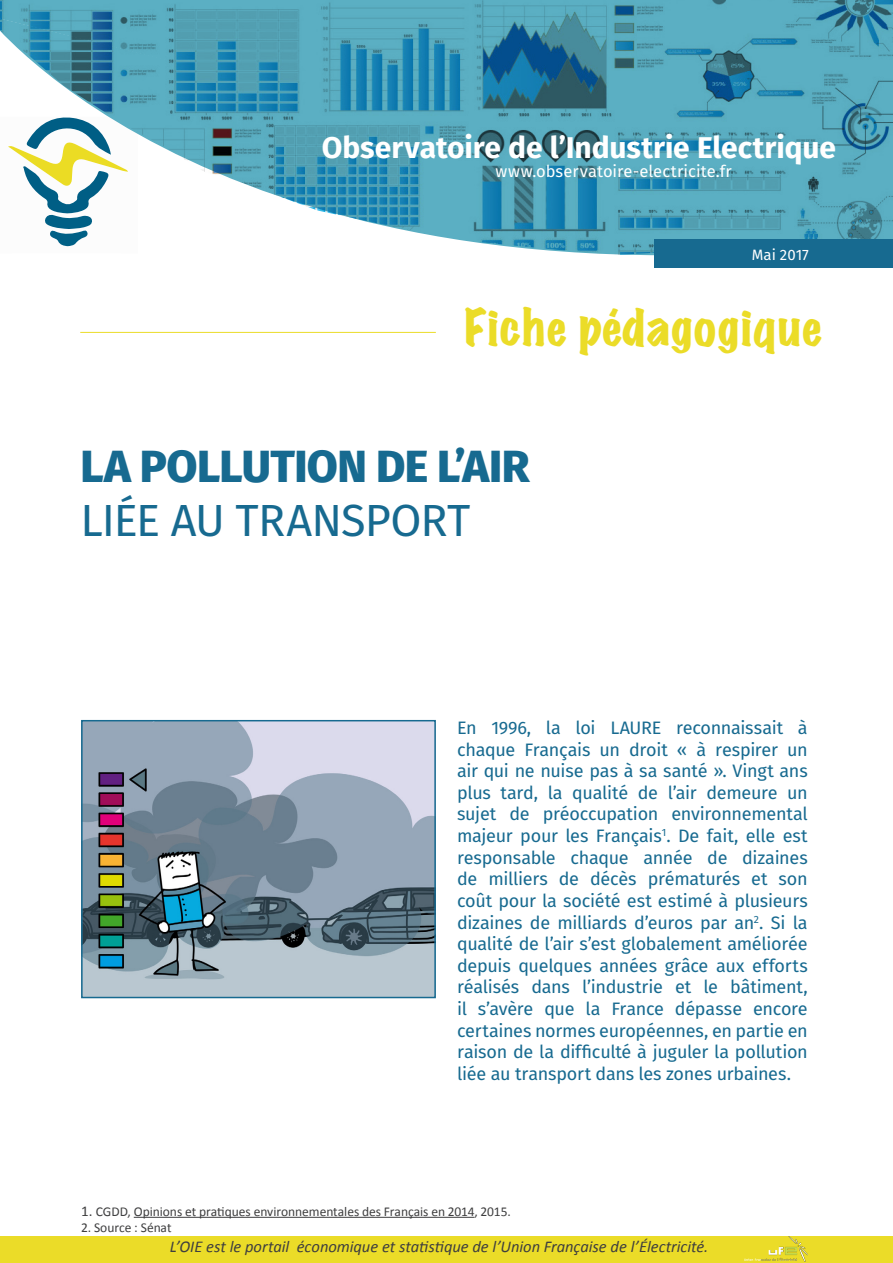
<style>
.page{position:relative;width:893px;height:1263px;background:#fff}
.page>*{position:absolute;margin:0;border:0;box-sizing:border-box;transform-origin:0 0}
.t1{font:800 45px "Fira Sans";letter-spacing:-.015em;color:#176a90}
.t2{font:expanded 45px "Marker Felt";letter-spacing:.035em;color:#ebdc28}
.t3{font:45px "Fira Sans";letter-spacing:-.02em;color:#176a90}
.Fotolia_B{font:700 30px "Fira Sans";letter-spacing:-.005em;color:#fff}
.Fotolia_B-2{font:18px/21.6px "Fira Sans";letter-spacing:-.015em;color:#176a90;text-align:justify}
.Fotolia_B-3{font:italic 16.5px "Calibri";color:#3e3e3f}
.Fotolia_B-4{font:16.5px "Fira Sans";letter-spacing:.005em;color:#fff}
.Fotolia_B-5{font:15px "Fira Sans";color:#fff}
.Fotolia_B-6{font:13.5px "Calibri";letter-spacing:-.005em;color:#3e3e3f}
.s1{font-size:15px}
</style>
<div class="page">
<div style="left:0;top:1236px;width:893px;height:27px;background:#ebdc28"></div>
<img style="left:0;top:0;width:893px;height:255px">
<div style="left:655px;top:240px;width:238px;height:28px;background:#176a90"></div>
<hr style="left:134px;top:1217px;width:340px;height:1px;background:#3e3e3f">
<hr style="left:80px;top:332px;width:356px;height:1px;background:#ebdc28">
<img style="left:744px;top:1236px;width:63px;height:25px">
<img style="left:84px;top:723px;width:349px;height:272px">
<div style="left:81px;top:720px;width:355px;height:278px;border:2px solid #176a90"></div>
<p class="Fotolia_B" style="left:322px;top:122px;width:516px">Observatoire de l’Industrie Electrique</p>
<p class="Fotolia_B-4" style="left:496px;top:159px;width:238px">www.observatoire-electricite.fr</p>
<p class="Fotolia_B-5" style="left:752px;top:243px;width:59px">Mai 2017</p>
<p class="t2" style="left:465px;top:292px;width:359px">Fiche pédagogique</p>
<p class="t1" style="left:80px;top:427px;width:451px">LA POLLUTION DE L’AIR</p>
<p class="t3" style="left:80px;top:486px;width:392px">LIÉE AU TRANSPORT</p>
<p class="Fotolia_B-2" style="left:457px;top:716px;width:352px">En 1996, la loi LAURE reconnaissait à chaque Français un droit « à respirer un air qui ne nuise pas à sa santé ». Vingt ans plus tard, la qualité de l’air demeure un sujet de préoccupation environnemental majeur pour les Français<sup>1</sup>. De fait, elle est responsable chaque année de dizaines de milliers de décès prématurés et son coût pour la société est estimé à plusieurs dizaines de milliards d’euros par an<sup>2</sup>. Si la qualité de l’air s’est globalement améliorée depuis quelques années grâce aux efforts réalisés dans l’industrie et le bâtiment, il s’avère que la France dépasse encore certaines normes européennes, en partie en raison de la difficulté à juguler la pollution liée au transport dans les zones urbaines.</p>
<p class="Fotolia_B-6" style="left:81px;top:1203px;width:431px"><span class="s1">1.</span> CGDD, Opinions et pratiques environnementales des Français en 2014, 2015.</p>
<p class="Fotolia_B-6" style="left:81px;top:1219px;width:92px">2. Source : Sénat</p>
<p class="Fotolia_B-3" style="left:170px;top:1235px;width:540px">L’OIE est le portail économique et statistique de l’Union Française de l’Électricité.</p>
</div>
